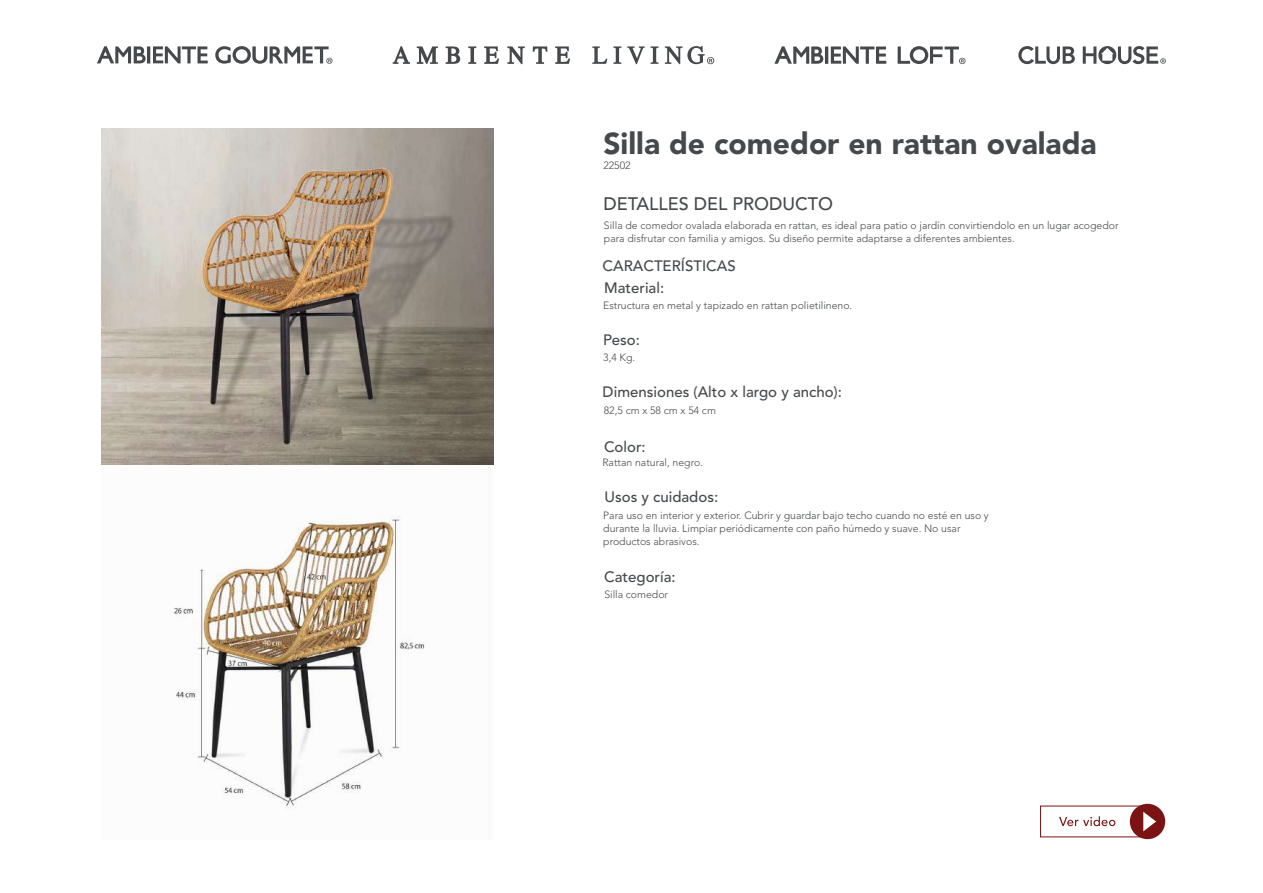
<style>
.page{position:relative;width:1263px;height:893px;background:#fff}
.page>*{position:absolute;margin:0;border:0;box-sizing:border-box;transform-origin:0 0}
.t1{font:900 30px "Avenir LT Std";color:#46494b}
.t2{font:500 18px "Avenir LT Std";color:#46494b}
.t3{font:500 15px "Avenir LT Std";color:#46494b}
.t4{font:300 10.5px/12.6px "Avenir LT Std";color:#46494b}
</style>
<div class="page">
<img style="left:101px;top:464px;width:393px;height:345px">
<svg style="left:97px;top:46px;width:49px;height:17px"></svg>
<hr style="left:147px;top:46px;width:3px;height:18px;background:#46494b">
<svg style="left:153px;top:46px;width:55px;height:17px"></svg>
<svg style="left:215px;top:46px;width:117px;height:18px"></svg>
<svg style="left:592px;top:46px;width:15px;height:18px"></svg>
<svg style="left:613px;top:46px;width:8px;height:18px"></svg>
<svg style="left:627px;top:46px;width:31px;height:18px"></svg>
<svg style="left:468px;top:46px;width:8px;height:18px"></svg>
<svg style="left:446px;top:46px;width:14px;height:18px"></svg>
<svg style="left:555px;top:46px;width:15px;height:18px"></svg>
<svg style="left:417px;top:46px;width:21px;height:18px"></svg>
<svg style="left:393px;top:46px;width:17px;height:18px"></svg>
<svg style="left:484px;top:46px;width:15px;height:18px"></svg>
<svg style="left:533px;top:46px;width:14px;height:18px"></svg>
<svg style="left:507px;top:46px;width:18px;height:18px"></svg>
<svg style="left:665px;top:46px;width:49px;height:18px"></svg>
<svg style="left:774px;top:46px;width:49px;height:18px"></svg>
<hr style="left:825px;top:47px;width:3px;height:17px;background:#46494b">
<svg style="left:831px;top:46px;width:55px;height:18px"></svg>
<svg style="left:898px;top:46px;width:67px;height:18px"></svg>
<svg style="left:1018px;top:46px;width:57px;height:18px"></svg>
<svg style="left:1083px;top:46px;width:83px;height:18px"></svg>
<svg style="left:1059px;top:816px;width:56px;height:10px"></svg>
<div style="left:1130px;top:804px;width:35px;height:35px;background:#7b1214;border-radius:50%"></div>
<svg style="left:1143px;top:812px;width:13px;height:19px"></svg>
<img style="left:101px;top:128px;width:393px;height:336px">
<h1 class="t1" style="left:603px;top:125px;width:495px">Silla de comedor en rattan ovalada</h1>
<p class="t4" style="left:603px;top:159px;width:29px">22502</p>
<h2 class="t2" style="left:603px;top:193px;width:231px">DETALLES DEL PRODUCTO</h2>
<p class="t4" style="left:604px;top:219px;width:516px">Silla de comedor ovalada elaborada en rattan, es ideal para patio o jardín convirtiendolo en un lugar acogedor para disfrutar con familia y amigos. Su diseño permite adaptarse a diferentes ambientes.</p>
<h3 class="t3" style="left:603px;top:258px;width:135px">CARACTERÍSTICAS</h3>
<h3 class="t3" style="left:604px;top:279px;width:61px">Material:</h3>
<p class="t4" style="left:603px;top:299px;width:251px">Estructura en metal y tapizado en rattan polietilineno.</p>
<h3 class="t3" style="left:603px;top:331px;width:38px">Peso:</h3>
<p class="t4" style="left:603px;top:352px;width:33px">3,4 Kg.</p>
<h3 class="t3" style="left:603px;top:383px;width:241px">Dimensiones (Alto x largo y ancho):</h3>
<p class="t4" style="left:604px;top:404px;width:114px">82,5 cm x 58 cm x 54 cm</p>
<h3 class="t3" style="left:604px;top:438px;width:43px">Color:</h3>
<p class="t4" style="left:602px;top:456px;width:102px">Rattan natural, negro.</p>
<h3 class="t3" style="left:604px;top:488px;width:115px">Usos y cuidados:</h3>
<p class="t4" style="left:603px;top:509px;width:387px">Para uso en interior y exterior. Cubrir y guardar bajo techo cuando no esté en uso y durante la lluvia. Limpiar periódicamente con paño húmedo y suave. No usar productos abrasivos.</p>
<h3 class="t3" style="left:604px;top:568px;width:73px">Categoría:</h3>
<p class="t4" style="left:604px;top:589px;width:65px">Silla comedor</p>
</div>
